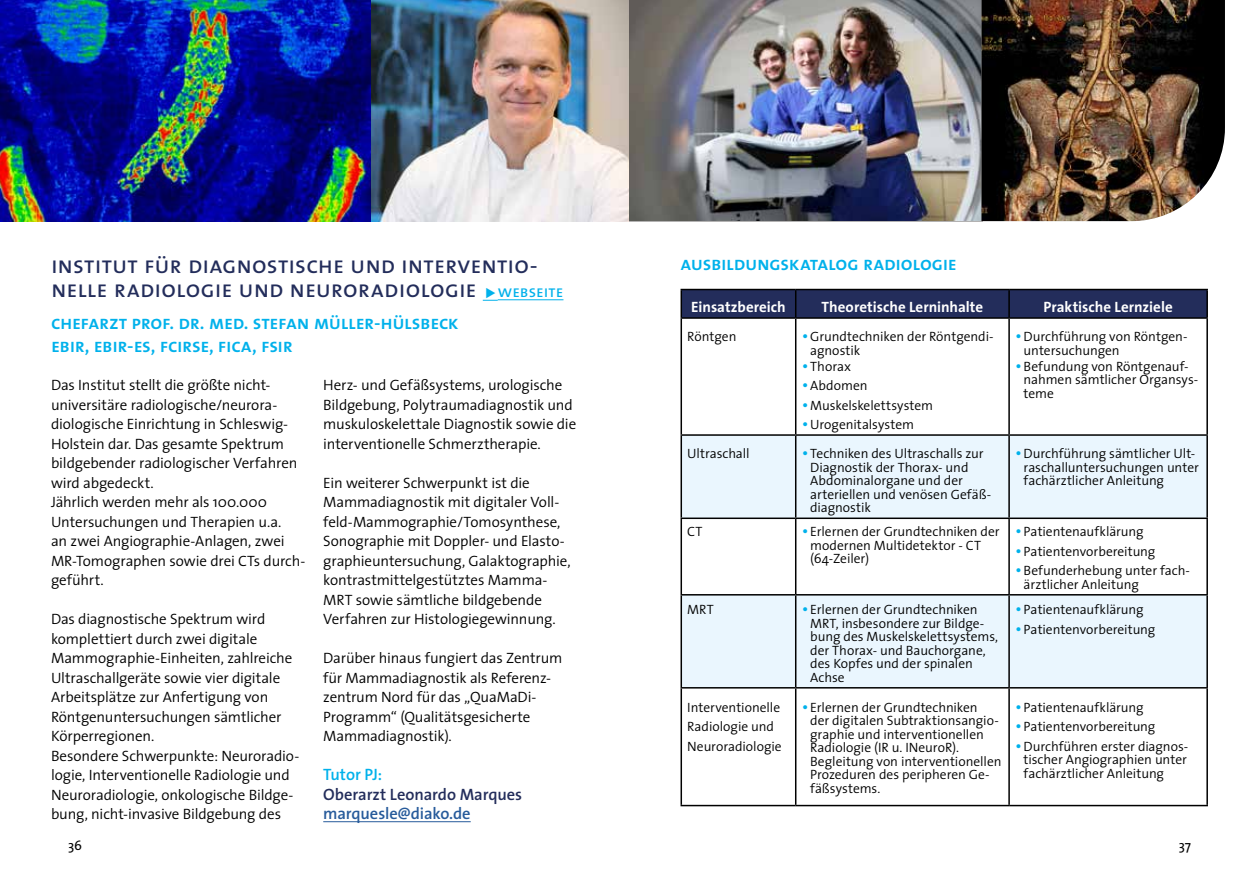
<style>
.page{position:relative;width:1259px;height:893px;background:#fff}
.page>*{position:absolute;margin:0;border:0;box-sizing:border-box;transform-origin:0 0}
.t1{font:24px/24px "The Sans Regular Caps";letter-spacing:.005em;color:#232d5b}
.t2{font:19.5px/22.5px "The Sans Semi Bold Caps";letter-spacing:-.015em;color:#00b1eb}
.t3{font:600 16.5px "The Sans";letter-spacing:-.005em;color:#232d5b}
.t4{font:600 16.5px "The Sans";letter-spacing:-.01em;color:#275b9b}
.t5{font:600 16.5px "The Sans";letter-spacing:-.01em;color:#00b1eb}
.t6{font:300 15px/19.5px "The Sans";letter-spacing:-.01em;color:#000}
.t7{font:700 15px "The Sans";color:#fff}
.t8{font:300 13.5px/13.5px "The Sans";letter-spacing:-.005em;color:#000}
.t9{font:13.5px "The Sans";color:#000}
.s1{font-size:16.5px;color:#00b1eb}
.s2{font-weight:400;font-size:16.5px;color:#00b1eb}
</style>
<div class="page">
<img style="left:370px;top:0;width:259px;height:221px">
<img style="left:0;top:0;width:370px;height:221px">
<img style="left:629px;top:0;width:352px;height:221px">
<hr style="left:323px;top:821px;width:148px;height:1px;background:#275b9b">
<img style="left:981px;top:0;width:244px;height:221px">
<hr style="left:498px;top:300px;width:65px;height:1px;background:#00b1eb">
<svg style="left:682px;top:436px;width:524px;height:251px;fill:#eaf6fe"></svg>
<hr style="left:680px;top:289px;width:115px;height:1px;background:#000">
<hr style="left:680px;top:290px;width:2px;height:27px;background:#000">
<hr style="left:795px;top:289px;width:214px;height:1px;background:#000">
<div style="left:681px;top:290px;width:525px;height:27px;background:#232d5b"></div>
<hr style="left:1009px;top:289px;width:199px;height:1px;background:#000">
<hr style="left:1008px;top:290px;width:2px;height:27px;background:#000">
<hr style="left:1206px;top:290px;width:2px;height:27px;background:#000">
<hr style="left:680px;top:317px;width:115px;height:2px;background:#000">
<hr style="left:680px;top:319px;width:2px;height:115px;background:#000">
<hr style="left:795px;top:317px;width:214px;height:2px;background:#000">
<hr style="left:795px;top:319px;width:1px;height:115px;background:#000">
<hr style="left:1009px;top:317px;width:199px;height:2px;background:#000">
<hr style="left:1008px;top:319px;width:2px;height:115px;background:#000">
<hr style="left:1206px;top:319px;width:2px;height:115px;background:#000">
<hr style="left:680px;top:434px;width:115px;height:2px;background:#000">
<hr style="left:680px;top:436px;width:2px;height:82px;background:#000">
<hr style="left:795px;top:434px;width:214px;height:2px;background:#000">
<hr style="left:795px;top:436px;width:1px;height:82px;background:#000">
<hr style="left:1009px;top:434px;width:199px;height:2px;background:#000">
<hr style="left:1008px;top:436px;width:2px;height:82px;background:#000">
<hr style="left:1206px;top:436px;width:2px;height:82px;background:#000">
<hr style="left:680px;top:518px;width:115px;height:1px;background:#000">
<hr style="left:680px;top:519px;width:2px;height:75px;background:#000">
<hr style="left:795px;top:518px;width:214px;height:1px;background:#000">
<hr style="left:795px;top:519px;width:1px;height:75px;background:#000">
<hr style="left:1009px;top:518px;width:199px;height:1px;background:#000">
<hr style="left:1008px;top:519px;width:2px;height:75px;background:#000">
<hr style="left:1206px;top:519px;width:2px;height:75px;background:#000">
<hr style="left:680px;top:594px;width:115px;height:2px;background:#000">
<hr style="left:680px;top:596px;width:2px;height:91px;background:#000">
<hr style="left:795px;top:594px;width:214px;height:2px;background:#000">
<hr style="left:795px;top:596px;width:1px;height:91px;background:#000">
<hr style="left:1009px;top:594px;width:199px;height:2px;background:#000">
<hr style="left:1008px;top:596px;width:2px;height:91px;background:#000">
<hr style="left:1206px;top:596px;width:2px;height:91px;background:#000">
<hr style="left:680px;top:687px;width:115px;height:2px;background:#000">
<hr style="left:680px;top:689px;width:2px;height:116px;background:#000">
<hr style="left:795px;top:687px;width:214px;height:2px;background:#000">
<hr style="left:795px;top:689px;width:1px;height:116px;background:#000">
<hr style="left:1009px;top:687px;width:199px;height:2px;background:#000">
<hr style="left:1008px;top:689px;width:2px;height:116px;background:#000">
<hr style="left:1206px;top:689px;width:2px;height:116px;background:#000">
<hr style="left:680px;top:805px;width:115px;height:1px;background:#000">
<hr style="left:795px;top:805px;width:214px;height:1px;background:#000">
<hr style="left:1009px;top:805px;width:199px;height:1px;background:#000">
<svg style="left:483px;top:299px;width:15px;height:2px"></svg>
<h1 class="t1" style="left:51px;top:254px;width:514px">institut für diagnostische und interventio&shy;nelle radiologie und neuroradiologie <span class="s1">webseite</span></h1>
<h2 class="t2" style="left:51px;top:311px;width:409px">chefarzt prof. dr. med. stefan müller-hülsbeck ebir, ebir-es, fcirse, fica, fsir</h2>
<p class="t6" style="left:51px;top:375px;width:256px">Das Institut stellt die größte nicht&shy;universitäre radiologische/neurora&shy;diologische Einrichtung in Schleswig-Holstein dar. Das gesamte Spektrum bildgebender radiologischer Verfahren wird abgedeckt.<br>Jährlich werden mehr als 100.000<br>Untersuchungen und Therapien u.a.<br>an zwei Angiographie-Anlagen, zwei MR-Tomographen sowie drei CTs durch&shy;geführt.</p>
<p class="t6" style="left:51px;top:609px;width:250px">Das diagnostische Spektrum wird komplettiert durch zwei digitale Mammographie-Einheiten, zahlreiche Ultraschallgeräte sowie vier digitale Arbeitsplätze zur Anfertigung von Röntgenuntersuchungen sämtlicher Körperregionen.<br>Besondere Schwerpunkte: Neuroradio&shy;logie, Interventionelle Radiologie und Neuroradiologie, onkologische Bildge&shy;bung, nicht-invasive Bildgebung des</p>
<p class="t6" style="left:323px;top:375px;width:254px">Herz- und Gefäßsystems, urologische Bildgebung, Polytraumadiagnostik und muskuloskelettale Diagnostik sowie die interventionelle Schmerztherapie.</p>
<p class="t6" style="left:323px;top:472px;width:249px">Ein weiterer Schwerpunkt ist die Mammadiagnostik mit digitaler Voll&shy;feld-Mammographie/Tomosynthese, Sonographie mit Doppler- und Elasto&shy;graphieuntersuchung, Galaktographie, kontrastmittelgestütztes Mamma-MRT sowie sämtliche bildgebende Verfahren zur Histologiegewinnung.</p>
<p class="t6" style="left:323px;top:648px;width:241px">Darüber hinaus fungiert das Zentrum für Mammadiagnostik als Referenz&shy;zentrum Nord für das „QuaMaDi-<br>Programm“ (Qualitätsgesicherte<br>Mammadiagnostik).</p>
<p class="t5" style="left:323px;top:761px;width:60px">Tutor PJ:</p>
<p class="t3" style="left:323px;top:780px;width:200px">Oberarzt Leonardo Marques</p>
<p class="t4" style="left:323px;top:800px;width:149px">marquesle@diako.de</p>
<h2 class="t2" style="left:680px;top:251px;width:278px">ausbildungskatalog radiologie</h2>
<p class="t7" style="left:691px;top:294px;width:96px">Einsatzbereich</p>
<p class="t7" style="left:821px;top:294px;width:163px">Theoretische Lerninhalte</p>
<p class="t7" style="left:1043px;top:294px;width:131px">Praktische Lernziele</p>
<p class="t8" style="left:687px;top:330px;width:51px">Röntgen</p>
<p class="t8" style="left:810px;top:330px;width:185px;text-indent:-9px"><span class="s2">•</span>Grundtechniken der Röntgendi&shy;agnostik</p>
<p class="t8" style="left:801px;top:359px;width:51px"><span class="s2">•</span>Thorax</p>
<p class="t8" style="left:801px;top:378px;width:67px"><span class="s2">•</span>Abdomen</p>
<p class="t8" style="left:801px;top:398px;width:133px"><span class="s2">•</span>Muskelskelettsystem</p>
<p class="t8" style="left:801px;top:417px;width:114px"><span class="s2">•</span>Urogenitalsystem</p>
<p class="t8" style="left:1023px;top:330px;width:165px;text-indent:-9px"><span class="s2">•</span>Durchführung von Röntgen&shy;untersuchungen</p>
<p class="t8" style="left:1023px;top:359px;width:176px;text-indent:-9px"><span class="s2">•</span>Befundung von Röntgenauf&shy;nahmen sämtlicher Organsys&shy;teme</p>
<p class="t8" style="left:687px;top:447px;width:64px">Ultraschall</p>
<p class="t8" style="left:810px;top:447px;width:181px;text-indent:-9px"><span class="s2">•</span>Techniken des Ultraschalls zur<br>Diagnostik der Thorax- und<br>Abdominalorgane und der arteriellen und venösen Gefäß&shy;diagnostik</p>
<p class="t8" style="left:1023px;top:447px;width:177px;text-indent:-9px"><span class="s2">•</span>Durchführung sämtlicher Ult&shy;raschalluntersuchungen unter fachärztlicher Anleitung</p>
<p class="t8" style="left:687px;top:525px;width:17px">CT</p>
<p class="t8" style="left:810px;top:525px;width:191px;text-indent:-9px"><span class="s2">•</span>Erlernen der Grundtechniken der modernen Multidetektor - CT (64-Zeiler)</p>
<p class="t8" style="left:1015px;top:525px;width:130px"><span class="s2">•</span>Patientenaufklärung</p>
<p class="t8" style="left:1015px;top:544px;width:142px"><span class="s2">•</span>Patientenvorbereitung</p>
<p class="t8" style="left:1023px;top:564px;width:168px;text-indent:-9px"><span class="s2">•</span>Befunderhebung unter fach&shy;ärztlicher Anleitung</p>
<p class="t8" style="left:687px;top:603px;width:28px">MRT</p>
<p class="t8" style="left:810px;top:603px;width:189px;text-indent:-9px"><span class="s2">•</span>Erlernen der Grundtechniken<br>MRT, insbesondere zur Bildge&shy;bung des Muskelskelettsystems, der Thorax- und Bauchorgane, des Kopfes und der spinalen<br>Achse</p>
<p class="t8" style="left:1015px;top:603px;width:130px"><span class="s2">•</span>Patientenaufklärung</p>
<p class="t8" style="left:1015px;top:622px;width:142px"><span class="s2">•</span>Patientenvorbereitung</p>
<p class="t8" style="left:687px;top:697px;width:96px;line-height:19.5px">Interventionelle<br>Radiologie und<br>Neuroradiologie</p>
<p class="t8" style="left:810px;top:700px;width:193px;text-indent:-9px"><span class="s2">•</span>Erlernen der Grundtechniken<br>der digitalen Subtraktionsangio&shy;graphie und interventionellen<br>Radiologie (IR u. INeuroR).<br>Begleitung von interventionellen<br>Prozeduren des peripheren Ge&shy;fäßsystems.</p>
<p class="t8" style="left:1015px;top:700px;width:130px"><span class="s2">•</span>Patientenaufklärung</p>
<p class="t8" style="left:1015px;top:720px;width:142px"><span class="s2">•</span>Patientenvorbereitung</p>
<p class="t8" style="left:1023px;top:739px;width:166px;text-align:justify;text-indent:-9px"><span class="s2">•</span>Durchführen erster diagnos&shy;tischer Angiographien unter fachärztlicher Anleitung</p>
<p class="t9" style="left:68px;top:835px;width:15px">36</p>
<p class="t9" style="left:1178px;top:835px;width:14px">37</p>
</div>
